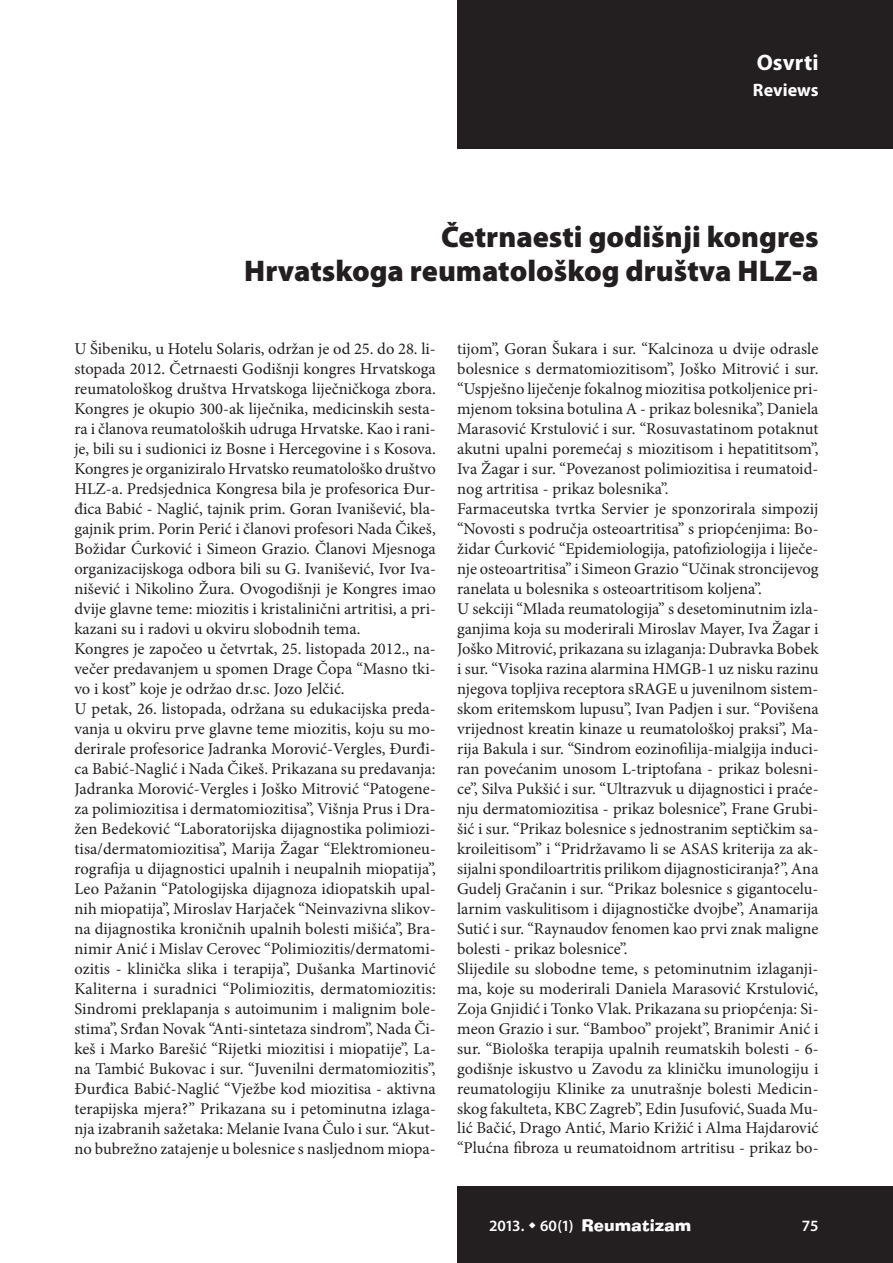
<style>
.page{position:relative;width:893px;height:1263px;background:#fff}
.page>*{position:absolute;margin:0;border:0;box-sizing:border-box;transform-origin:0 0}
.t1{font:900 30px/34px "Myriad Pro";color:#231f20;text-align:right}
.t2{font:700 22.5px "Myriad Pro";letter-spacing:.005em;color:#fff}
.t3{font:700 18px "Myriad Pro";color:#fff}
.t4{font:16.5px/20px "Minion Pro";color:#231f20}
.t5{font:600 15.75px "Myriad Pro";color:#fff}
.s1{font-family:"Ad Lib BT";font-weight:400;font-size:16.35px}
</style>
<div class="page">
<div style="left:457px;top:1186px;width:436px;height:77px;background:#231f20"></div>
<div style="left:457px;top:0;width:436px;height:149px;background:#231f20"></div>
<h2 class="t2" style="left:757px;top:54px;width:63px">Osvrti</h2>
<p class="t3" style="left:753px;top:83px;width:67px">Reviews</p>
<h1 class="t1" style="left:244px;top:222px;width:576px">Četrnaesti godišnji kongres<br>Hrvatskoga reumatološkog društva HLZ-a</h1>
<p class="t4" style="left:74px;top:340px;width:363px">U Šibeniku, u Hotelu Solaris, održan je od 25. do 28. li&shy;stopada 2012. Četrnaesti Godišnji kongres Hrvatskoga reumatološkog društva Hrvatskoga liječničkoga zbora.<br>Kongres je okupio 300-ak liječnika, medicinskih sesta&shy;ra i članova reumatoloških udruga Hrvatske. Kao i rani&shy;je, bili su i sudionici iz Bosne i Hercegovine i s Kosova.<br>Kongres je organiziralo Hrvatsko reumatološko društvo HLZ-a. Predsjednica Kongresa bila je profesorica Đur&shy;đica Babić - Naglić, tajnik prim. Goran Ivanišević, bla&shy;gajnik prim. Porin Perić i članovi profesori Nada Čikeš, Božidar Ćurković i Simeon Grazio. Članovi Mjesnoga organizacijskoga odbora bili su G. Ivanišević, Ivor Iva&shy;nišević i Nikolino Žura. Ovogodišnji je Kongres imao dvije glavne teme: miozitis i kristalinični artritisi, a pri&shy;kazani su i radovi u okviru slobodnih tema.<br>Kongres je započeo u četvrtak, 25. listopada 2012., na&shy;večer predavanjem u spomen Drage Čopa “Masno tki&shy;vo i kost” koje je održao dr.sc. Jozo Jelčić.<br>U petak, 26. listopada, održana su edukacijska preda&shy;vanja u okviru prve glavne teme miozitis, koju su mo&shy;derirale profesorice Jadranka Morović-Vergles, Đurđi&shy;ca Babić-Naglić i Nada Čikeš. Prikazana su predavanja:<br>Jadranka Morović-Vergles i Joško Mitrović “Patogene&shy;za polimiozitisa i dermatomiozitisa”, Višnja Prus i Dra&shy;žen Bedeković “Laboratorijska dijagnostika polimiozi&shy;tisa/dermatomiozitisa”, Marija Žagar “Elektromioneu&shy;rografija u dijagnostici upalnih i neupalnih miopatija”, Leo Pažanin “Patologijska dijagnoza idiopatskih upal&shy;nih miopatija”, Miroslav Harjaček “Neinvazivna slikov&shy;na dijagnostika kroničnih upalnih bolesti mišića”, Bra&shy;nimir Anić i Mislav Cerovec “Polimiozitis/dermatomi&shy;ozitis - klinička slika i terapija”, Dušanka Martinović Kaliterna i suradnici “Polimiozitis, dermatomiozitis:<br>Sindromi preklapanja s autoimunim i malignim bole&shy;stima”, Srđan Novak “Anti-sintetaza sindrom”, Nada Či&shy;keš i Marko Barešić “Rijetki miozitisi i miopatije”, La&shy;na Tambić Bukovac i sur. “Juvenilni dermatomiozitis”, Đurđica Babić-Naglić “Vježbe kod miozitisa - aktivna terapijska mjera?” Prikazana su i petominutna izlaga&shy;nja izabranih sažetaka: Melanie Ivana Čulo i sur. “Akut&shy;no bubrežno zatajenje u bolesnice s nasljednom miopa-</p>
<p class="t4" style="left:457px;top:340px;width:363px">tijom”, Goran Šukara i sur. “Kalcinoza u dvije odrasle bolesnice s dermatomiozitisom”, Joško Mitrović i sur. “Uspješno liječenje fokalnog miozitisa potkoljenice pri&shy;mjenom toksina botulina A - prikaz bolesnika”, Daniela Marasović Krstulović i sur. “Rosuvastatinom potaknut akutni upalni poremećaj s miozitisom i hepatititsom”, Iva Žagar i sur. “Povezanost polimiozitisa i reumatoid&shy;nog artritisa - prikaz bolesnika”.<br>Farmaceutska tvrtka Servier je sponzorirala simpozij “Novosti s područja osteoartritisa” s priopćenjima: Bo&shy;židar Ćurković “Epidemiologija, patofiziologija i liječe&shy;nje osteoartritisa” i Simeon Grazio “Učinak stroncijevog ranelata u bolesnika s osteoartritisom koljena”.<br>U sekciji “Mlada reumatologija” s desetominutnim izla&shy;ganjima koja su moderirali Miroslav Mayer, Iva Žagar i Joško Mitrović, prikazana su izlaganja: Dubravka Bobek i sur. “Visoka razina alarmina HMGB-1 uz nisku razinu njegova topljiva receptora sRAGE u juvenilnom sistem&shy;skom eritemskom lupusu”, Ivan Padjen i sur. “Povišena vrijednost kreatin kinaze u reumatološkoj praksi”, Ma&shy;rija Bakula i sur. “Sindrom eozinofilija-mialgija induci&shy;ran povećanim unosom L-triptofana - prikaz bolesni&shy;ce”, Silva Pukšić i sur. “Ultrazvuk u dijagnostici i praće&shy;nju dermatomiozitisa - prikaz bolesnice”, Frane Grubi&shy;šić i sur. “Prikaz bolesnice s jednostranim septičkim sa&shy;kroileitisom” i “Pridržavamo li se ASAS kriterija za ak&shy;sijalni spondiloartritis prilikom dijagnosticiranja?”, Ana Gudelj Gračanin i sur. “Prikaz bolesnice s gigantocelu&shy;larnim vaskulitisom i dijagnostičke dvojbe”, Anamarija Sutić i sur. “Raynaudov fenomen kao prvi znak maligne bolesti - prikaz bolesnice”.<br>Slijedile su slobodne teme, s petominutnim izlaganji&shy;ma, koje su moderirali Daniela Marasović Krstulović, Zoja Gnjidić i Tonko Vlak. Prikazana su priopćenja: Si&shy;meon Grazio i sur. “Bamboo” projekt”, Branimir Anić i sur. “Biološka terapija upalnih reumatskih bolesti - 6- godišnje iskustvo u Zavodu za kliničku imunologiju i reumatologiju Klinike za unutrašnje bolesti Medicin&shy;skog fakulteta, KBC Zagreb”, Edin Jusufović, Suada Mu&shy;lić Bačić, Drago Antić, Mario Križić i Alma Hajdarović “Plućna fibroza u reumatoidnom artritisu - prikaz bo-</p>
<p class="t5" style="left:489px;top:1220px;width:204px">2013. 60(1) <span class="s1">Reumatizam</span></p>
<p class="t5" style="left:802px;top:1220px;width:18px">75</p>
</div>
